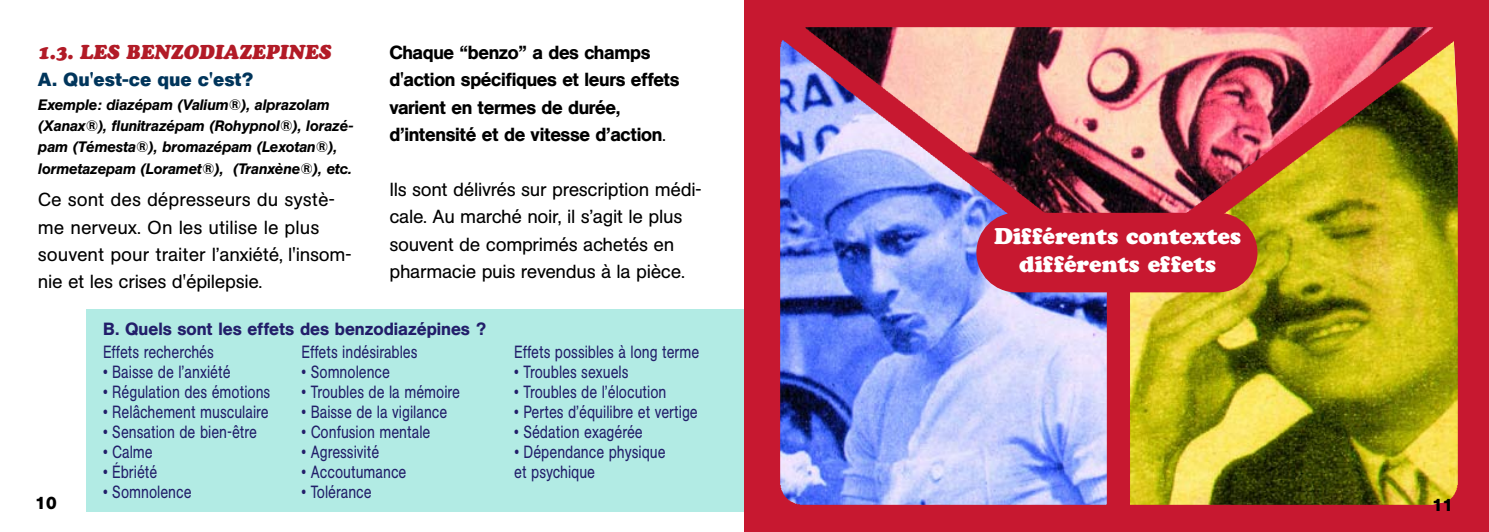
<style>
.page{position:relative;width:1489px;height:532px;background:#fff}
.page>*{position:absolute;margin:0;border:0;box-sizing:border-box;transform-origin:0 0}
.t1{font:900 22.5px/27px "Cooper";color:#fff;text-align:center}
.t2{font:italic 900 20px "Cooper";color:#b21b27}
.t3{font:18.75px/27.5px "AG Buch BQ";letter-spacing:-.015em;color:#000}
.t4{font:500 18.75px/27.5px "AG Buch BQ";letter-spacing:-.015em;color:#000}
.t5{font:700 18.75px "AG Buch BQ";color:#00355b}
.t6{font:17.5px "AG Buch BQ";color:#221e6a;scale:.8 1}
.t7{font:500 17.5px/22.5px "AG Buch BQ";color:#221e6a}
.t8{font:700 17.5px "AG Buch BQ";color:#000}
.t9{font:italic 500 15px/21.2px "AG Buch BQ";color:#000}
.s1{font-weight:400}
</style>
<div class="page">
<div style="left:744px;top:0;width:744px;height:531px;background:#c71830"></div>
<div style="left:86px;top:309px;width:658px;height:202px;background:#b2ebe4"></div>
<img style="left:780px;top:27px;width:678px;height:478px">
<div style="left:976px;top:213px;width:281px;height:79px;background:#c71830;border-radius:40px"></div>
<p class="t2" style="left:38px;top:40px;width:295px">1.3. LES BENZODIAZEPINES</p>
<p class="t5" style="left:38px;top:69px;width:217px">A. Qu'est-ce que c'est?</p>
<p class="t9" style="left:38px;top:94px;width:317px">Exemple: diazépam (Valium®), alprazolam (Xanax®), flunitrazépam (Rohypnol®), lorazé&shy;pam (Témesta®), bromazépam (Lexotan®), lormetazepam (Loramet®), (Tranxène®), etc.</p>
<p class="t3" style="left:38px;top:186px;width:315px">Ce sont des dépresseurs du systè&shy;me nerveux. On les utilise le plus souvent pour traiter l’anxiété, l'insom&shy;nie et les crises d'épilepsie.</p>
<p class="t4" style="left:389px;top:38px;width:292px">Chaque “benzo” a des champs d'action spécifiques et leurs effets varient en termes de durée, d’intensité et de vitesse d’action<span class="s1">.</span></p>
<p class="t3" style="left:389px;top:175px;width:314px">Ils sont délivrés sur prescription médi&shy;cale. Au marché noir, il s’agit le plus souvent de comprimés achetés en pharmacie puis revendus à la pièce.</p>
<p class="t7" style="left:103px;top:317px;width:384px">B. Quels sont les effets des benzodiazépines ?<br><span class="s1">Effets recherchés</span></p>
<p class="t6" style="left:301px;top:342px;width:146px">Effets indésirables</p>
<p class="t6" style="left:514px;top:342px;width:233px">Effets possibles à long terme</p>
<p class="t1" style="left:994px;top:223px;width:248px">Différents contextes différents effets</p>
<p class="t6" style="left:103px;top:362px;width:161px">• Baisse de l’anxiété</p>
<p class="t6" style="left:301px;top:362px;width:112px">• Somnolence</p>
<p class="t6" style="left:514px;top:362px;width:144px">• Troubles sexuels</p>
<p class="t6" style="left:103px;top:382px;width:210px">• Régulation des émotions</p>
<p class="t6" style="left:301px;top:382px;width:200px">• Troubles de la mémoire</p>
<p class="t6" style="left:514px;top:382px;width:192px">• Troubles de l’élocution</p>
<p class="t6" style="left:103px;top:402px;width:208px">• Relâchement musculaire</p>
<p class="t6" style="left:301px;top:402px;width:184px">• Baisse de la vigilance</p>
<p class="t6" style="left:514px;top:402px;width:231px">• Pertes d’équilibre et vertige</p>
<p class="t6" style="left:103px;top:422px;width:194px">• Sensation de bien-être</p>
<p class="t6" style="left:301px;top:422px;width:163px">• Confusion mentale</p>
<p class="t6" style="left:514px;top:422px;width:162px">• Sédation exagérée</p>
<p class="t6" style="left:103px;top:442px;width:64px">• Calme</p>
<p class="t6" style="left:301px;top:442px;width:99px">• Agressivité</p>
<p class="t6" style="left:514px;top:442px;width:191px">• Dépendance physique</p>
<p class="t6" style="left:103px;top:462px;width:69px">• Ébriété</p>
<p class="t6" style="left:301px;top:462px;width:133px">• Accoutumance</p>
<p class="t6" style="left:514px;top:462px;width:103px">et psychique</p>
<p class="t6" style="left:103px;top:482px;width:112px">• Somnolence</p>
<p class="t6" style="left:301px;top:482px;width:89px">• Tolérance</p>
<p class="t8" style="left:36px;top:493px;width:23px">10</p>
<p class="t8" style="left:1432px;top:495px;width:23px">11</p>
</div>
